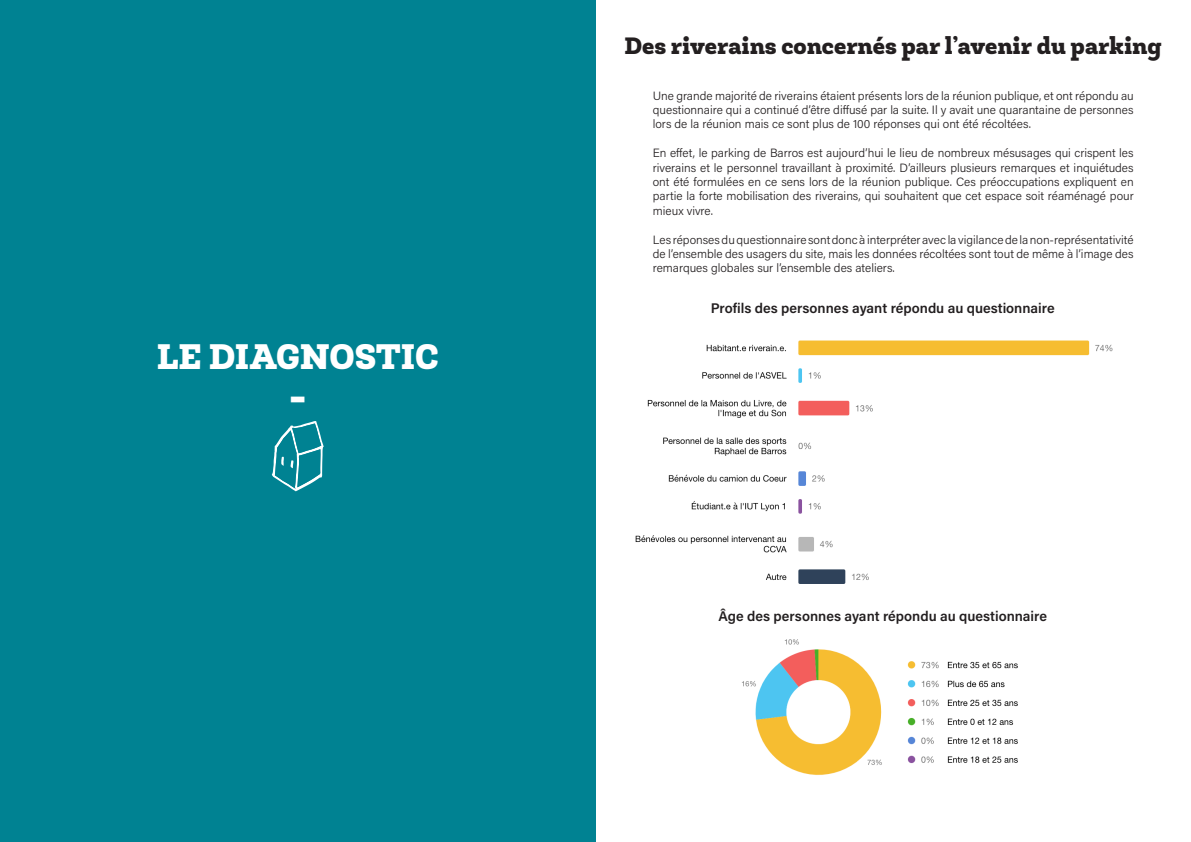
<style>
.page{position:relative;width:1191px;height:842px;background:#fff}
.page>*{position:absolute;margin:0;border:0;box-sizing:border-box;transform-origin:0 0}
.t1{font:900 36px "Roble";color:#fff}
.t2{font:900 24px "Roble";color:#231f20}
.t3{font:600 14px "Acumin Pro";color:#231f20}
.t4{font:300 12px/14.4px "Acumin Pro";color:#231f20;text-align:justify}
</style>
<div class="page">
<div style="left:0;top:0;width:595px;height:842px;background:#008292"></div>
<img style="left:742px;top:639px;width:276px;height:136px">
<img style="left:635px;top:535px;width:234px;height:49px">
<img style="left:647px;top:340px;width:466px;height:174px">
<svg style="left:271px;top:421px;width:53px;height:70px"></svg>
<p class="t1" style="left:157px;top:333px;width:283px">LE DIAGNOSTIC</p>
<p class="t1" style="left:289px;top:375px;width:18px">-</p>
<p class="t2" style="left:624px;top:30px;width:539px">Des riverains concernés par l’avenir du parking</p>
<p class="t4" style="left:653px;top:88px;width:482px">Une grande majorité de riverains étaient présents lors de la réunion publique, et ont répondu au questionnaire qui a continué d’être diffusé par la suite. Il y avait une quarantaine de personnes lors de la réunion mais ce sont plus de 100 réponses qui ont été récoltées.</p>
<p class="t4" style="left:653px;top:145px;width:482px">En effet, le parking de Barros est aujourd’hui le lieu de nombreux mésusages qui crispent les riverains et le personnel travaillant à proximité. D’ailleurs plusieurs remarques et inquiétudes ont été formulées en ce sens lors de la réunion publique. Ces préoccupations expliquent en partie la forte mobilisation des riverains, qui souhaitent que cet espace soit réaménagé pour mieux vivre.</p>
<p class="t4" style="left:653px;top:232px;width:482px">Les réponses du questionnaire sont donc à interpréter avec la vigilance de la non-représentativité de l’ensemble des usagers du site, mais les données récoltées sont tout de même à l’image des remarques globales sur l’ensemble des ateliers.</p>
<p class="t3" style="left:710px;top:298px;width:345px">Profils des personnes ayant répondu au questionnaire</p>
<p class="t3" style="left:718px;top:606px;width:330px">Âge des personnes ayant répondu au questionnaire</p>
</div>
